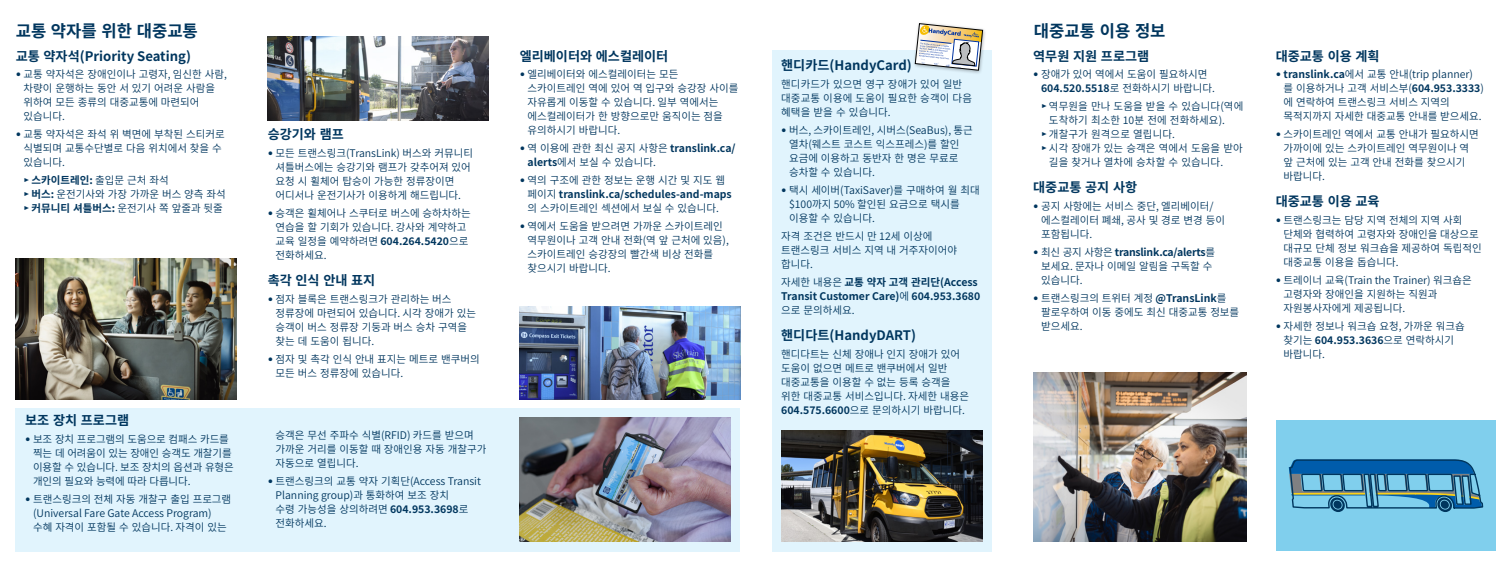
<style>
.page{position:relative;width:1512px;height:567px;background:#fff}
.page>*{position:absolute;margin:0;border:0;box-sizing:border-box;transform-origin:0 0}
.t1{font:700 16.62px "Source Han Sans KR";color:#00365e}
.t2{font:700 13.12px "Source Han Sans KR";color:#00365e}
.t3{font:10.5px/14px "Source Han Sans KR";color:#00365e}
.t4{font:700 10.5px/14px "Source Han Sans KR";color:#00365e}
.s1{font-family:"Meta OT"}
.s2{font-family:"Meta OT Norm";font-size:11.38px}
.s3{font-weight:700}
.s4{font-weight:400}
</style>
<div class="page">
<div style="left:16px;top:408px;width:724px;height:144px;background:#e1f4fd"></div>
<div style="left:773px;top:50px;width:219px;height:501px;background:#e1f4fd"></div>
<div style="left:1276px;top:421px;width:220px;height:130px;background:#80cfed"></div>
<img style="left:1033px;top:373px;width:213px;height:169px">
<img style="left:781px;top:430px;width:202px;height:112px">
<img style="left:520px;top:418px;width:211px;height:124px">
<img style="left:268px;top:37px;width:220px;height:84px">
<img style="left:16px;top:259px;width:220px;height:140px">
<img style="left:520px;top:306px;width:220px;height:93px">
<svg style="left:1289px;top:459px;width:195px;height:53px"></svg>
<div style="left:912px;top:21px;width:75px;height:53px;background:#000;opacity:.35"></div>
<img style="left:915px;top:24px;width:68px;height:46px">
<h1 class="t1" style="left:16px;top:21px;width:184px">교통 약자를 위한 대중교통</h1>
<p class="t2" style="left:16px;top:48px;width:177px">교통 약자석(Priority Seating)</p>
<p class="t3" style="left:24px;top:68px;width:205px;text-indent:-8px"><span class="s1">•</span> 교통 약자석은 장애인이나 고령자, 임신한 사람, 차량이 운행하는 동안 서 있기 어려운 사람을 위하여 모든 종류의 대중교통에 마련되어 있습니다.</p>
<p class="t3" style="left:24px;top:128px;width:203px;text-indent:-8px"><span class="s1">•</span> 교통 약자석은 좌석 위 벽면에 부착된 스티커로 식별되며 교통수단별로 다음 위치에서 찾을 수 있습니다.</p>
<p class="t3" style="left:24px;top:174px;width:204px"><span class="s2">▸</span> <span class="s3">스카이트레인:</span> 출입문 근처 좌석<br><span class="s2">▸</span> <span class="s3">버스:</span> 운전기사와 가장 가까운 버스 양측 좌석 <span class="s2">▸</span> <span class="s3">커뮤니티 셔틀버스:</span> 운전기사 쪽 앞줄과 뒷줄</p>
<p class="t2" style="left:25px;top:413px;width:105px">보조 장치 프로그램</p>
<p class="t3" style="left:33px;top:432px;width:202px;text-indent:-8px"><span class="s1">•</span> 보조 장치 프로그램의 도움으로 컴패스 카드를 찍는 데 어려움이 있는 장애인 승객도 개찰기를 이용할 수 있습니다. 보조 장치의 옵션과 유형은 개인의 필요와 능력에 따라 다릅니다.</p>
<p class="t3" style="left:33px;top:492px;width:200px;text-indent:-8px"><span class="s1">•</span> 트랜스링크의 전체 자동 개찰구 출입 프로그램 (Universal Fare Gate Access Program) 수혜 자격이 포함될 수 있습니다. 자격이 있는</p>
<p class="t2" style="left:268px;top:127px;width:78px">승강기와 램프</p>
<p class="t3" style="left:276px;top:147px;width:199px;text-indent:-8px"><span class="s1">•</span> 모든 트랜스링크(TransLink) 버스와 커뮤니티 셔틀버스에는 승강기와 램프가 갖추어져 있어 요청 시 휠체어 탑승이 가능한 정류장이면 어디서나 운전기사가 이용하게 해드립니다.</p>
<p class="t3" style="left:276px;top:207px;width:197px;text-indent:-8px"><span class="s1">•</span> 승객은 휠체어나 스쿠터로 버스에 승하차하는 연습을 할 기회가 있습니다. 강사와 계약하고 교육 일정을 예약하려면 <span class="s3">604.264.5420</span>으로 전화하세요.</p>
<p class="t2" style="left:268px;top:273px;width:109px">촉각 인식 안내 표지</p>
<p class="t3" style="left:276px;top:292px;width:202px;text-indent:-8px"><span class="s1">•</span> 점자 블록은 트랜스링크가 관리하는 버스 정류장에 마련되어 있습니다. 시각 장애가 있는 승객이 버스 정류장 기둥과 버스 승차 구역을 찾는 데 도움이 됩니다.</p>
<p class="t3" style="left:276px;top:352px;width:206px;text-indent:-8px"><span class="s1">•</span> 점자 및 촉각 인식 안내 표지는 메트로 밴쿠버의 모든 버스 정류장에 있습니다.</p>
<p class="t3" style="left:276px;top:429px;width:212px">승객은 무선 주파수 식별(RFID) 카드를 받으며 가까운 거리를 이동할 때 장애인용 자동 개찰구가 자동으로 열립니다.</p>
<p class="t3" style="left:276px;top:475px;width:207px;text-indent:-8px"><span class="s1">•</span> 트랜스링크의 교통 약자 기획단(Access Transit<br>Planning group)과 통화하여 보조 장치<br>수령 가능성을 상의하려면 <span class="s3">604.953.3698</span>로 전화하세요.</p>
<p class="t2" style="left:520px;top:48px;width:150px">엘리베이터와 에스컬레이터</p>
<p class="t3" style="left:528px;top:68px;width:212px;text-indent:-8px"><span class="s1">•</span> 엘리베이터와 에스컬레이터는 모든 스카이트레인 역에 있어 역 입구와 승강장 사이를 자유롭게 이동할 수 있습니다. 일부 역에서는 에스컬레이터가 한 방향으로만 움직이는 점을 유의하시기 바랍니다.</p>
<p class="t3" style="left:528px;top:142px;width:210px;text-indent:-8px"><span class="s1">•</span> 역 이용에 관한 최신 공지 사항은 <span class="s3">translink.ca/ alerts</span>에서 보실 수 있습니다.</p>
<p class="t3" style="left:528px;top:174px;width:206px;text-indent:-8px"><span class="s1">•</span> 역의 구조에 관한 정보는 운행 시간 및 지도 웹 페이지 <span class="s3">translink.ca/schedules-and-maps </span>의 스카이트레인 섹션에서 보실 수 있습니다.</p>
<p class="t3" style="left:528px;top:220px;width:203px;text-indent:-8px"><span class="s1">•</span> 역에서 도움을 받으려면 가까운 스카이트레인 역무원이나 고객 안내 전화(역 앞 근처에 있음), 스카이트레인 승강장의 빨간색 비상 전화를 찾으시기 바랍니다.</p>
<p class="t2" style="left:781px;top:58px;width:132px">핸디카드(HandyCard)</p>
<p class="t3" style="left:781px;top:77px;width:192px">핸디카드가 있으면 영구 장애가 있어 일반 대중교통 이용에 도움이 필요한 승객이 다음 혜택을 받을 수 있습니다.</p>
<p class="t3" style="left:789px;top:123px;width:185px;text-indent:-8px"><span class="s1">•</span> 버스, 스카이트레인, 시버스(SeaBus), 통근 열차(웨스트 코스트 익스프레스)를 할인 요금에 이용하고 동반자 한 명은 무료로 승차할 수 있습니다.</p>
<p class="t3" style="left:789px;top:183px;width:192px;text-indent:-8px"><span class="s1">•</span> 택시 세이버(TaxiSaver)를 구매하여 월 최대 $100까지 50% 할인된 요금으로 택시를 이용할 수 있습니다.</p>
<p class="t3" style="left:781px;top:229px;width:177px">자격 조건은 반드시 만 12세 이상에 트랜스링크 서비스 지역 내 거주자이어야 합니다.</p>
<p class="t4" style="left:781px;top:275px;width:201px"><span class="s4">자세한 내용은</span> 교통 약자 고객 관리단(Access<br>Transit Customer Care)<span class="s4">에</span> 604.953.3680 <span class="s4">으로 문의하세요.</span></p>
<p class="t2" style="left:781px;top:327px;width:136px">핸디다트(HandyDART)</p>
<p class="t3" style="left:781px;top:347px;width:189px">핸디다트는 신체 장애나 인지 장애가 있어 도움이 없으면 메트로 밴쿠버에서 일반 대중교통을 이용할 수 없는 등록 승객을 위한 대중교통 서비스입니다. 자세한 내용은<br><span class="s3">604.575.6600</span>으로 문의하시기 바랍니다.</p>
<h1 class="t1" style="left:1034px;top:21px;width:133px">대중교통 이용 정보</h1>
<p class="t2" style="left:1033px;top:48px;width:118px">역무원 지원 프로그램</p>
<p class="t3" style="left:1041px;top:68px;width:175px;text-indent:-8px"><span class="s1">•</span> 장애가 있어 역에서 도움이 필요하시면<br><span class="s3">604.520.5518</span>로 전화하시기 바랍니다.</p>
<p class="t3" style="left:1041px;top:100px;width:204px"><span class="s2">▸</span> 역무원을 만나 도움을 받을 수 있습니다(역에</p>
<p class="t3" style="left:1049px;top:114px;width:178px">도착하기 최소한 10분 전에 전화하세요).</p>
<p class="t3" style="left:1041px;top:128px;width:135px"><span class="s2">▸</span> 개찰구가 원격으로 열립니다.</p>
<p class="t3" style="left:1041px;top:142px;width:203px"><span class="s2">▸</span> 시각 장애가 있는 승객은 역에서 도움을 받아</p>
<p class="t3" style="left:1049px;top:156px;width:176px">길을 찾거나 열차에 승차할 수 있습니다.</p>
<p class="t2" style="left:1033px;top:180px;width:105px">대중교통 공지 사항</p>
<p class="t3" style="left:1041px;top:200px;width:186px;text-indent:-8px"><span class="s1">•</span> 공지 사항에는 서비스 중단, 엘리베이터/ 에스컬레이터 폐쇄, 공사 및 경로 변경 등이 포함됩니다.</p>
<p class="t3" style="left:1041px;top:245px;width:176px;text-indent:-8px"><span class="s1">•</span> 최신 공지 사항은 <span class="s3">translink.ca/alerts</span>를 보세요. 문자나 이메일 알림을 구독할 수 있습니다.</p>
<p class="t3" style="left:1041px;top:291px;width:200px;text-indent:-8px"><span class="s1">•</span> 트랜스링크의 트위터 계정 <span class="s3">@TransLink</span>를 팔로우하여 이동 중에도 최신 대중교통 정보를 받으세요.</p>
<p class="t2" style="left:1276px;top:48px;width:105px">대중교통 이용 계획</p>
<p class="t3" style="left:1284px;top:68px;width:202px;text-indent:-8px"><span class="s1">•</span> <span class="s3">translink.ca</span>에서 교통 안내(trip planner) 를 이용하거나 고객 서비스부(<span class="s3">604.953.3333</span>) 에 연락하여 트랜스링크 서비스 지역의 목적지까지 자세한 대중교통 안내를 받으세요.</p>
<p class="t3" style="left:1284px;top:128px;width:197px;text-indent:-8px"><span class="s1">•</span> 스카이트레인 역에서 교통 안내가 필요하시면 가까이에 있는 스카이트레인 역무원이나 역 앞 근처에 있는 고객 안내 전화를 찾으시기 바랍니다.</p>
<p class="t2" style="left:1276px;top:194px;width:105px">대중교통 이용 교육</p>
<p class="t3" style="left:1284px;top:214px;width:200px;text-indent:-8px"><span class="s1">•</span> 트랜스링크는 담당 지역 전체의 지역 사회 단체와 협력하여 고령자와 장애인을 대상으로 대규모 단체 정보 워크숍을 제공하여 독립적인 대중교통 이용을 돕습니다.</p>
<p class="t3" style="left:1284px;top:273px;width:190px;text-indent:-8px"><span class="s1">•</span> 트레이너 교육(Train the Trainer) 워크숍은 고령자와 장애인을 지원하는 직원과 자원봉사자에게 제공됩니다.</p>
<p class="t3" style="left:1284px;top:319px;width:183px;text-indent:-8px"><span class="s1">•</span> 자세한 정보나 워크숍 요청, 가까운 워크숍 찾기는 <span class="s3">604.953.3636</span>으로 연락하시기 바랍니다.</p>
</div>
